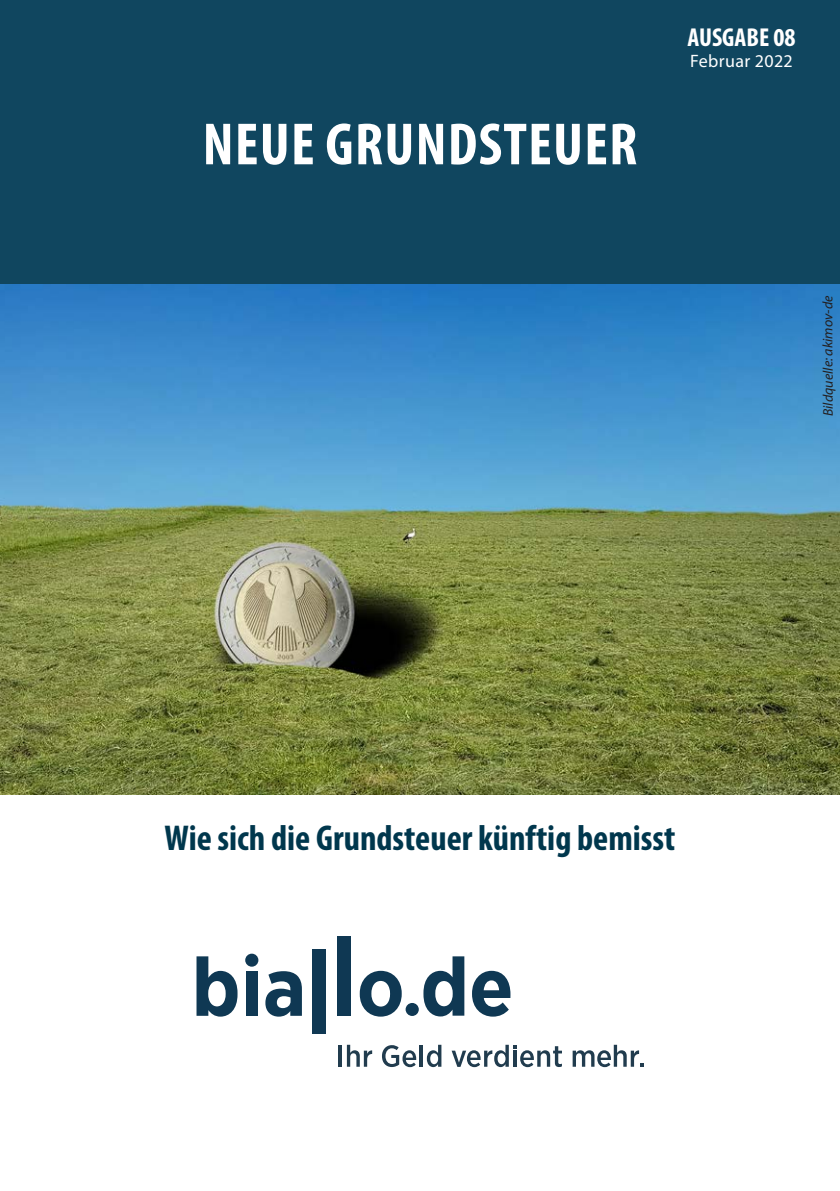
<style>
.page{position:relative;width:840px;height:1191px;background:#fff}
.page>*{position:absolute;margin:0;border:0;box-sizing:border-box;transform-origin:0 0}
.RdW_-_Ü1_Titelseite{font:700 condensed 60px "Myriad Pro";letter-spacing:.02em;color:#fff}
.RdW_-_Ü2_Titelseite{font:700 condensed 36px "Myriad Pro";color:#00374d}
.t1{font:700 condensed 26px "Myriad Pro";color:#fff}
.t2{font:18px "Myriad Pro";letter-spacing:.02em;color:#fff}
.RdW_-_S07_Bildquelle{font:italic 14px "Myriad Pro";letter-spacing:-.005em;color:#231f20}
</style>
<div class="page">
<img style="left:0;top:283px;width:839px;height:511px">
<div style="left:0;top:0;width:839px;height:283px;background:#10465f"></div>
<svg style="left:196px;top:956px;width:41px;height:60px"></svg>
<div style="left:246px;top:971px;width:11px;height:44px;background:#0f3853"></div>
<svg style="left:265px;top:971px;width:37px;height:45px"></svg>
<div style="left:312px;top:949px;width:13px;height:85px;background:#0f3853"></div>
<div style="left:337px;top:935px;width:13px;height:80px;background:#0f3853"></div>
<svg style="left:359px;top:970px;width:42px;height:46px"></svg>
<svg style="left:423px;top:956px;width:41px;height:60px"></svg>
<svg style="left:472px;top:970px;width:38px;height:46px"></svg>
<div style="left:245px;top:953px;width:13px;height:13px;background:#0f3853;border-radius:50%"></div>
<div style="left:405px;top:1003px;width:13px;height:13px;background:#0f3853;border-radius:50%"></div>
<hr style="left:338px;top:1045px;width:4px;height:21px;background:#213c4e">
<svg style="left:347px;top:1044px;width:25px;height:22px"></svg>
<svg style="left:426px;top:1044px;width:15px;height:23px"></svg>
<svg style="left:572px;top:1044px;width:71px;height:23px"></svg>
<svg style="left:451px;top:1044px;width:110px;height:23px"></svg>
<svg style="left:382px;top:1045px;width:34px;height:22px"></svg>
<hr style="left:419px;top:1044px;width:4px;height:22px;background:#213c4e">
<p class="RdW_-_Ü1_Titelseite" style="left:202px;top:107px;width:436px">NEUE GRUNDSTEUER</p>
<p class="t1" style="left:687px;top:21px;width:110px">AUSGABE 08</p>
<p class="t2" style="left:689px;top:50px;width:104px">Februar 2022</p>
<p class="RdW_-_S07_Bildquelle" style="left:818px;top:416px;width:122px;rotate:-90deg">Bildquelle: akimov-de</p>
<p class="RdW_-_Ü2_Titelseite" style="left:164px;top:815px;width:512px">Wie sich die Grundsteuer künftig bemisst</p>
</div>
